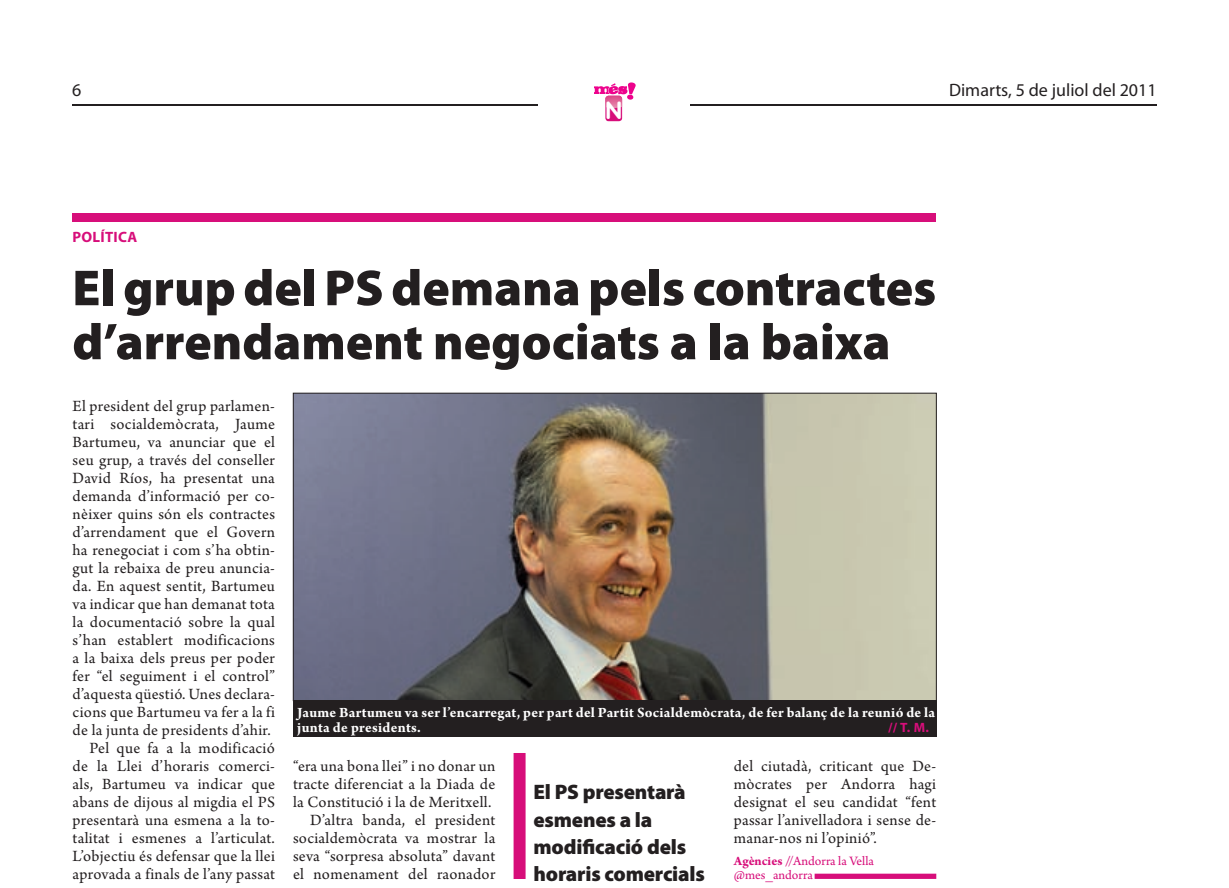
<style>
.page{position:relative;width:1229px;height:888px;background:#fff}
.page>*{position:absolute;margin:0;border:0;box-sizing:border-box;transform-origin:0 0}
.t1{font:900 51px/54px "Myriad Pro";color:#231f20}
.t2{font:26.7px "Eurofurencebold";color:#fff}
.t3{font:900 21px/27px "Myriad Pro";letter-spacing:-.01em;color:#231f20}
.t4{font:18px "Myriad Pro";color:#231f20}
.t5{font:16.5px/18px "Arno Pro";letter-spacing:.015em;color:#231f20;text-align:right}
.t6{font:700 15px/15px "Arno Pro";letter-spacing:.015em;color:#fff}
.t7{font:700 15px "Myriad Pro";letter-spacing:.02em;color:#d70e7a}
.t8{font:13.5px/13.5px "Arno Pro";color:#d70e7a}
.t9{font:700 13.5px "Myriad Pro";color:#d70e7a}
.s1{font-weight:700}
</style>
<div class="page">
<hr style="left:72px;top:104px;width:1085px;height:2px;background:#231f20">
<div style="left:539px;top:100px;width:151px;height:34px;background:#fff"></div>
<div style="left:815px;top:874px;width:121px;height:5px;background:#d70e7a"></div>
<div style="left:514px;top:753px;width:12px;height:126px;background:#d70e7a"></div>
<img style="left:295px;top:395px;width:639px;height:304px">
<div style="left:293px;top:701px;width:643px;height:36px;background:#231f20"></div>
<div style="left:72px;top:213px;width:864px;height:9px;background:#d70e7a"></div>
<div style="left:605px;top:96px;width:17px;height:25px;background:#d70e7a;border-radius:3px"></div>
<svg style="left:594px;top:82px;width:42px;height:26px"></svg>
<p class="t4" style="left:72px;top:80px;width:11px">6</p>
<p class="t4" style="left:949px;top:80px;width:209px">Dimarts, 5 de juliol del 2011</p>
<h2 class="t2" style="left:605px;top:97px;width:19px">N</h2>
<p class="t7" style="left:72px;top:229px;width:66px">POLÍTICA</p>
<h1 class="t1" style="left:72px;top:262px;width:865px">El grup del PS demana pels contractes d’arrendament negociats a la baixa</h1>
<p class="t5" style="left:73px;top:398px;width:204px">El president del grup parlamen&shy;tari socialdemòcrata, Jaume<br>Bartumeu, va anunciar que el seu grup, a través del conseller<br>David Ríos, ha presentat una demanda d’informació per co&shy;nèixer quins són els contractes d’arrendament que el Govern ha renegociat i com s’ha obtin&shy;gut la rebaixa de preu anuncia&shy;da. En aquest sentit, Bartumeu va indicar que han demanat tota la documentació sobre la qual s’han establert modificacions a la baixa dels preus per poder fer “el seguiment i el control” d’aquesta qüestió. Unes declara&shy;cions que Bartumeu va fer a la fi de la junta de presidents d’ahir.<br>Pel que fa a la modificació de la Llei d’horaris comerci&shy;als, Bartumeu va indicar que abans de dijous al migdia el PS presentarà una esmena a la to&shy;talitat i esmenes a l’articulat.<br>L’objectiu és defensar que la llei aprovada a finals de l’any passat</p>
<p class="t6" style="left:297px;top:705px;width:639px">Jaume Bartumeu va ser l’encarregat, per part del Partit Socialdemòcrata, de fer balanç de la reunió de la junta de presidents.</p>
<p class="t9" style="left:888px;top:719px;width:43px">// T. M.</p>
<p class="t5" style="left:293px;top:758px;width:204px">“era una bona llei” i no donar un tracte diferenciat a la Diada de la Constitució i la de Meritxell.<br>D’altra banda, el president socialdemòcrata va mostrar la seva “sorpresa absoluta” davant el nomenament del raonador</p>
<p class="t5" style="left:734px;top:758px;width:204px;text-align:justify">del ciutadà, criticant que De&shy;mòcrates per Andorra hagi designat el seu candidat “fent passar l’anivelladora i sense de&shy;manar-nos ni l’opinió”.</p>
<p class="t3" style="left:533px;top:779px;width:173px">El PS presentarà esmenes a la modificació dels horaris comercials</p>
<p class="t8" style="left:734px;top:855px;width:142px"><span class="s1">Agències /</span>/Andorra la Vella @mes_andorra</p>
</div>
